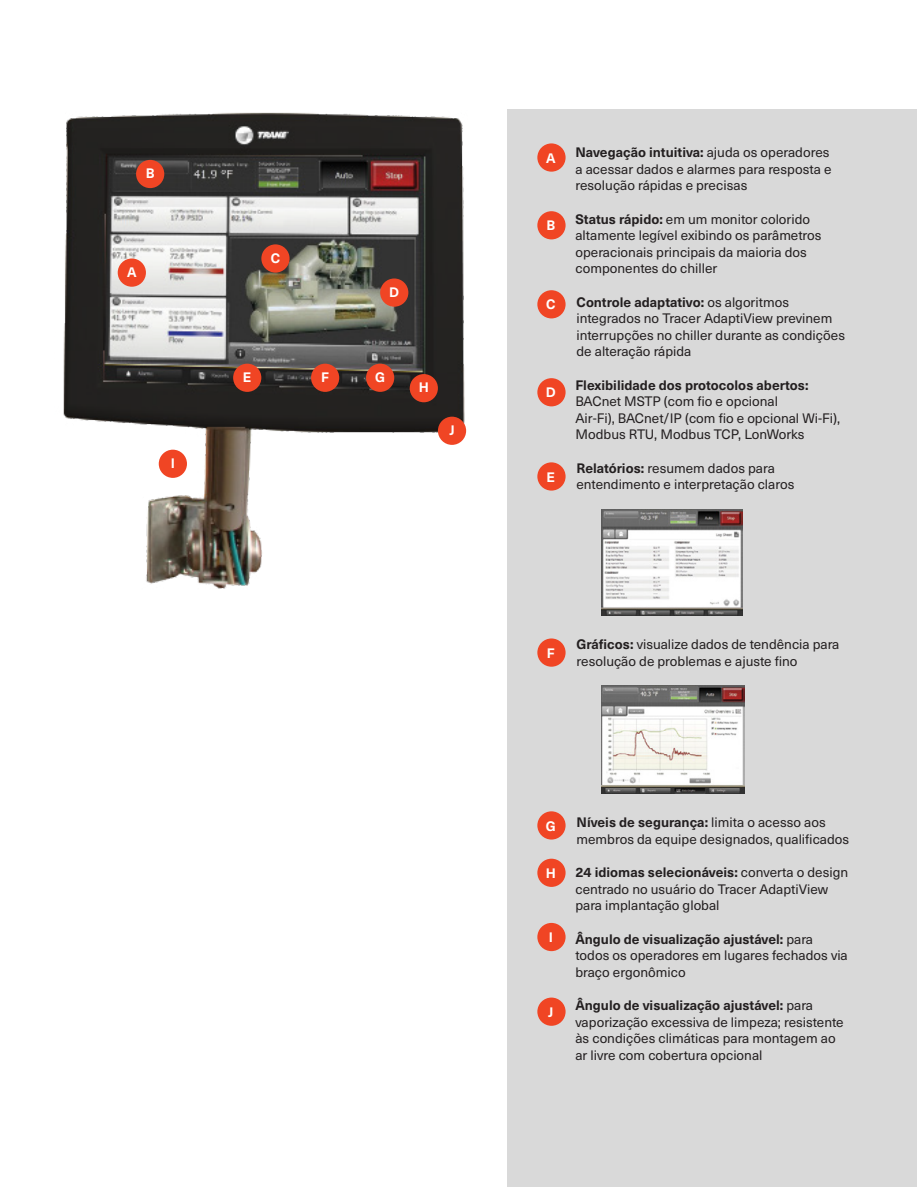
<style>
.page{position:relative;width:918px;height:1188px;background:#fff}
.page>*{position:absolute;margin:0;border:0;box-sizing:border-box;transform-origin:0 0}
.text{font:13.5px/16.5px "Neue Haas Unica W1 G";color:#231f20}
.t1{font:700 13.5px "Neue Haas Unica";color:#fff}
.t2{font:700 13.5px "Neue Haas Unica W1 G";color:#fff}
.s1{font-weight:700}
</style>
<div class="page">
<img style="left:63px;top:112px;width:404px;height:477px">
<div style="left:118px;top:259px;width:28px;height:28px;background:#f04524;border-radius:50%"></div>
<div style="left:136px;top:160px;width:28px;height:28px;background:#f04524;border-radius:50%"></div>
<div style="left:261px;top:244px;width:29px;height:29px;background:#f04524;border-radius:50%"></div>
<div style="left:380px;top:278px;width:28px;height:29px;background:#f04524;border-radius:50%"></div>
<div style="left:233px;top:364px;width:28px;height:28px;background:#f04524;border-radius:50%"></div>
<div style="left:311px;top:364px;width:28px;height:28px;background:#f04524;border-radius:50%"></div>
<div style="left:366px;top:364px;width:28px;height:28px;background:#f04524;border-radius:50%"></div>
<div style="left:410px;top:374px;width:28px;height:28px;background:#f04524;border-radius:50%"></div>
<div style="left:159px;top:450px;width:28px;height:28px;background:#f04524;border-radius:50%"></div>
<div style="left:438px;top:417px;width:28px;height:28px;background:#f04524;border-radius:50%"></div>
<div style="left:508px;top:109px;width:409px;height:1078px;background:#d9d9d9"></div>
<div style="left:537px;top:143px;width:29px;height:29px;background:#f04524;border-radius:50%"></div>
<div style="left:537px;top:211px;width:29px;height:28px;background:#f04524;border-radius:50%"></div>
<div style="left:537px;top:290px;width:29px;height:28px;background:#f04524;border-radius:50%"></div>
<div style="left:537px;top:378px;width:29px;height:28px;background:#f04524;border-radius:50%"></div>
<div style="left:537px;top:462px;width:29px;height:29px;background:#f04524;border-radius:50%"></div>
<img style="left:601px;top:509px;width:141px;height:107px">
<div style="left:537px;top:638px;width:29px;height:29px;background:#f04524;border-radius:50%"></div>
<img style="left:601px;top:686px;width:143px;height:108px">
<div style="left:537px;top:811px;width:29px;height:29px;background:#f04524;border-radius:50%"></div>
<div style="left:537px;top:859px;width:29px;height:28px;background:#f04524;border-radius:50%"></div>
<div style="left:537px;top:923px;width:29px;height:28px;background:#f04524;border-radius:50%"></div>
<div style="left:537px;top:998px;width:29px;height:28px;background:#f04524;border-radius:50%"></div>
<p class="t1" style="left:146px;top:163px;width:10px">B</p>
<p class="t1" style="left:127px;top:262px;width:11px">A</p>
<p class="t1" style="left:171px;top:453px;width:6px">I</p>
<p class="t1" style="left:271px;top:248px;width:11px">C</p>
<p class="t1" style="left:389px;top:282px;width:11px">D</p>
<p class="t1" style="left:243px;top:367px;width:10px">E</p>
<p class="t1" style="left:321px;top:367px;width:9px">F</p>
<p class="t1" style="left:375px;top:367px;width:12px">G</p>
<p class="t1" style="left:419px;top:377px;width:12px">H</p>
<p class="t1" style="left:449px;top:420px;width:7px">J</p>
<p class="t2" style="left:546px;top:148px;width:11px">A</p>
<p class="text" style="left:575px;top:144px;width:258px"><span class="s1">Navegação intuitiva:</span> ajuda os operadores a acessar dados e alarmes para resposta e resolução rápidas e precisas</p>
<p class="t2" style="left:546px;top:215px;width:10px">B</p>
<p class="text" style="left:575px;top:210px;width:248px"><span class="s1">Status rápido:</span> em um monitor colorido altamente legível exibindo os parâmetros operacionais principais da maioria dos componentes do chiller</p>
<p class="t2" style="left:546px;top:294px;width:11px">C</p>
<p class="text" style="left:577px;top:293px;width:270px"><span class="s1">Controle adaptativo:</span> os algoritmos integrados no Tracer AdaptiView previnem interrupções no chiller durante as condições de alteração rápida</p>
<p class="t2" style="left:546px;top:382px;width:11px">D</p>
<p class="text" style="left:575px;top:376px;width:266px"><span class="s1">Flexibilidade dos protocolos abertos:<br></span>BACnet MSTP (com fio e opcional<br>Air-Fi), BACnet/IP (com fio e opcional Wi-Fi), Modbus RTU, Modbus TCP, LonWorks</p>
<p class="t2" style="left:547px;top:467px;width:10px">E</p>
<p class="text" style="left:577px;top:459px;width:219px"><span class="s1">Relatórios:</span> resumem dados para entendimento e interpretação claros</p>
<p class="t2" style="left:547px;top:643px;width:9px">F</p>
<p class="text" style="left:577px;top:635px;width:264px"><span class="s1">Gráficos:</span> visualize dados de tendência para resolução de problemas e ajuste fino</p>
<p class="t2" style="left:546px;top:816px;width:12px">G</p>
<p class="text" style="left:577px;top:813px;width:274px"><span class="s1">Níveis de segurança:</span> limita o acesso aos membros da equipe designados, qualificados</p>
<p class="t2" style="left:546px;top:863px;width:12px">H</p>
<p class="text" style="left:575px;top:863px;width:274px"><span class="s1">24 idiomas selecionáveis:</span> converta o design centrado no usuário do Tracer AdaptiView para implantação global</p>
<p class="t2" style="left:549px;top:927px;width:6px">I</p>
<p class="text" style="left:575px;top:930px;width:274px"><span class="s1">Ângulo de visualização ajustável:</span> para todos os operadores em lugares fechados via braço ergonômico</p>
<p class="t2" style="left:548px;top:1002px;width:7px">J</p>
<p class="text" style="left:575px;top:996px;width:270px"><span class="s1">Ângulo de visualização ajustável:</span> para vaporização excessiva de limpeza; resistente às condições climáticas para montagem ao ar livre com cobertura opcional</p>
</div>
